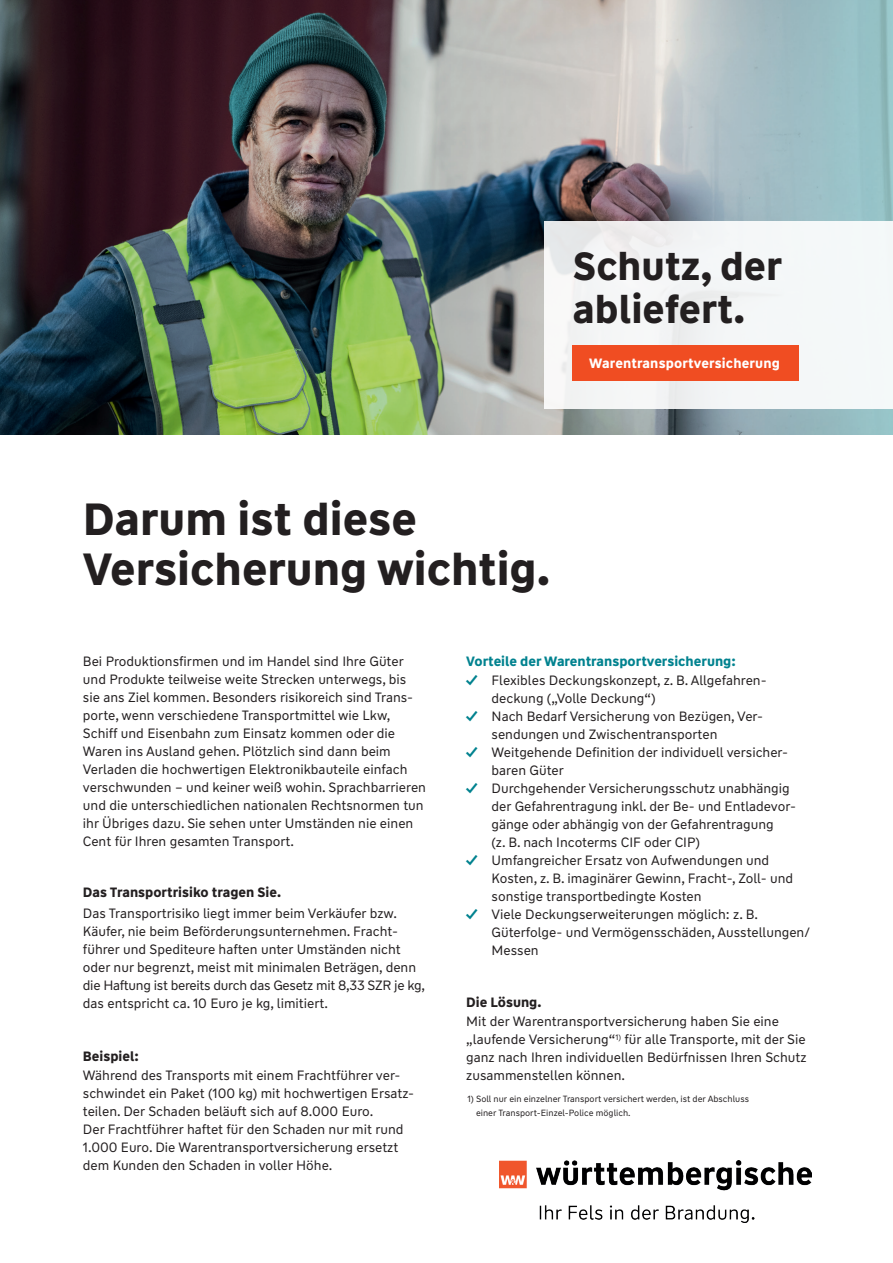
<style>
.page{position:relative;width:893px;height:1263px;background:#fff}
.page>*{position:absolute;margin:0;border:0;box-sizing:border-box;transform-origin:0 0}
.t1{font:700 45px/49.5px "WW Type";color:#231f20}
.t2{font:700 39.3px/43.2px "WW Type";color:#231f20}
.t3{font:13.5px/18px "WW Type";color:#231f20}
.t4{font:700 13.5px "WW Type";color:#231f20}
.t5{font:700 13.5px "WW Type";color:#00828f}
.t6{font:700 13.5px "WW Type";letter-spacing:.01em;color:#fff}
.t7{font:9px/13.5px "WW Type";color:#231f20}
.s1{font-weight:700;color:#00828f}
</style>
<div class="page">
<img style="left:622px;top:0;width:271px;height:435px">
<img style="left:0;top:0;width:622px;height:435px">
<div style="left:545px;top:221px;width:348px;height:188px;background:linear-gradient(to right,#f2efef,#f4f8f9)"></div>
<div style="left:572px;top:346px;width:226px;height:35px;background:#f04d22"></div>
<img style="left:499px;top:1160px;width:312px;height:63px">
<h2 class="t2" style="left:573px;top:244px;width:211px">Schutz, der abliefert.</h2>
<p class="t6" style="left:589px;top:355px;width:192px">Warentransportversicherung</p>
<h1 class="t1" style="left:83px;top:495px;width:469px">Darum ist diese<br>Versicherung wichtig.</h1>
<p class="t3" style="left:83px;top:652px;width:345px">Bei Produktionsfirmen und im Handel sind Ihre Güter und Produkte teilweise weite Strecken unterwegs, bis sie ans Ziel kommen. Besonders risikoreich sind Trans&shy;porte, wenn verschiedene Transportmittel wie Lkw, Schiff und Eisenbahn zum Einsatz kommen oder die Waren ins Ausland gehen. Plötzlich sind dann beim Verladen die hochwertigen Elektronikbauteile einfach verschwunden – und keiner weiß wohin. Sprachbarrieren und die unterschiedlichen nationalen Rechtsnormen tun ihr Übriges dazu. Sie sehen unter Umständen nie einen Cent für Ihren gesamten Transport.</p>
<p class="t4" style="left:83px;top:883px;width:200px">Das Transportrisiko tragen Sie.</p>
<p class="t3" style="left:83px;top:904px;width:344px">Das Transportrisiko liegt immer beim Verkäufer bzw.<br>Käufer, nie beim Beförderungsunternehmen. Fracht&shy;führer und Spediteure haften unter Umständen nicht oder nur begrenzt, meist mit minimalen Beträgen, denn die Haftung ist bereits durch das Gesetz mit 8,33 SZR je kg, das entspricht ca. 10 Euro je kg, limitiert.</p>
<p class="t4" style="left:83px;top:1047px;width:57px">Beispiel:</p>
<p class="t3" style="left:83px;top:1066px;width:333px">Während des Transports mit einem Frachtführer ver&shy;schwindet ein Paket (100 kg) mit hochwertigen Ersatz&shy;teilen. Der Schaden beläuft sich auf 8.000 Euro.<br>Der Frachtführer haftet für den Schaden nur mit rund 1.000 Euro. Die Warentransportversicherung ersetzt dem Kunden den Schaden in voller Höhe.</p>
<p class="t5" style="left:466px;top:652px;width:271px">Vorteile der Warentransportversicherung:</p>
<p class="t3" style="left:492px;top:672px;width:277px;text-indent:-25px"><span class="s1">✓</span> Flexibles Deckungskonzept, z. B. Allgefahren&shy;deckung („Volle Deckung“)</p>
<p class="t3" style="left:492px;top:708px;width:273px;text-indent:-25px"><span class="s1">✓</span> Nach Bedarf Versicherung von Bezügen, Ver&shy;sendungen und Zwischentransporten</p>
<p class="t3" style="left:492px;top:744px;width:298px;text-indent:-25px"><span class="s1">✓</span> Weitgehende Definition der individuell versicher&shy;baren Güter</p>
<p class="t3" style="left:492px;top:780px;width:306px;text-indent:-25px"><span class="s1">✓</span> Durchgehender Versicherungsschutz unabhängig der Gefahrentragung inkl. der Be- und Entladevor&shy;gänge oder abhängig von der Gefahrentragung<br>(z. B. nach Incoterms CIF oder CIP)</p>
<p class="t3" style="left:492px;top:852px;width:303px;text-indent:-25px"><span class="s1">✓</span> Umfangreicher Ersatz von Aufwendungen und<br>Kosten, z. B. imaginärer Gewinn, Fracht-, Zoll- und sonstige transportbedingte Kosten</p>
<p class="t3" style="left:492px;top:906px;width:320px;text-indent:-25px"><span class="s1">✓</span> Viele Deckungserweiterungen möglich: z. B.<br>Güterfolge- und Vermögensschäden, Ausstellungen/<br>Messen</p>
<p class="t4" style="left:466px;top:993px;width:77px">Die Lösung.</p>
<p class="t3" style="left:466px;top:1012px;width:342px">Mit der Warentransportversicherung haben Sie eine „laufende Versicherung“<sup>1)</sup> für alle Transporte, mit der Sie ganz nach Ihren individuellen Bedürfnissen Ihren Schutz zusammenstellen können.</p>
<p class="t7" style="left:476px;top:1092px;width:274px;text-indent:-9px">1) Soll nur ein einzelner Transport versichert werden, ist der Abschluss einer Transport-Einzel-Police möglich.</p>
</div>
